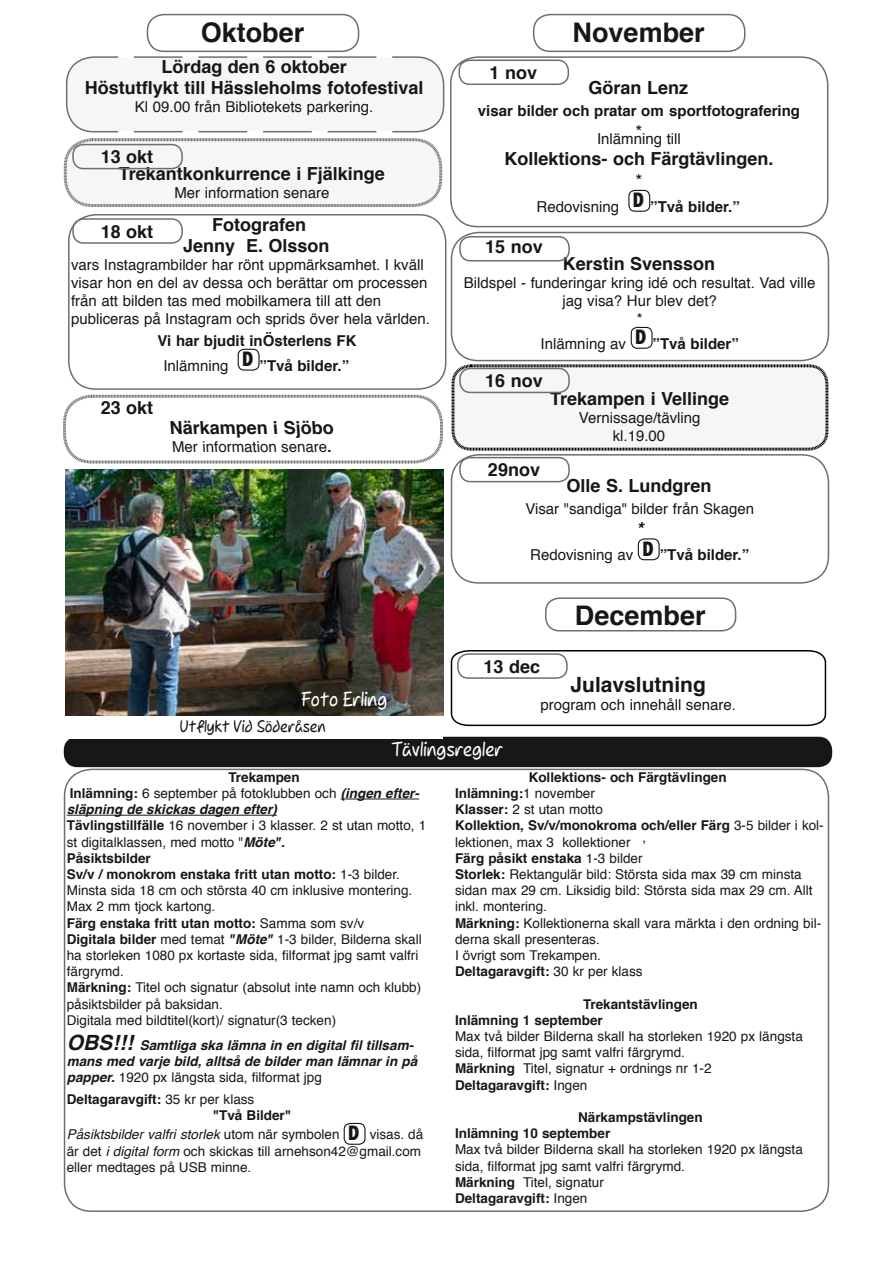
<style>
.page{position:relative;width:893px;height:1263px;background:#fff}
.page>*{position:absolute;margin:0;border:0;box-sizing:border-box;transform-origin:0 0}
.t1{font:700 27px "Helvetica";color:#181716}
.t2{font:700 21px "Helvetica";color:#181716}
.t3{font:700 18px/21.6px "Helvetica";color:#181716;text-align:center}
.t4{font:18px "Dupree";color:#fff}
.t5{font:18px "Helvetica";color:#181716}
.t6{font:italic 700 18px "Helvetica";color:#181716}
.t7{font:15px/18px "Helvetica";color:#181716;text-align:center}
.t8{font:700 15px/24.9px "Helvetica";color:#181716;text-align:center}
.t9{font:15px "Dupree";color:#181716}
.t10{font:13.5px/16.2px "Helvetica";color:#181716}
.t11{font:700 13.5px/16.2px "Helvetica";color:#181716}
.t12{font:italic 700 13.5px/16.2px "Helvetica";color:#181716}
.s1{font-weight:400}
.s2{font-weight:700}
.s3{font-weight:700;font-style:italic}
.s4{font-size:21px}
.s5{font-weight:400;font-style:normal}
.s6{font-style:italic}
.s7{font-family:"Abadi";font-weight:800;font-stretch:condensed;font-size:21px}
</style>
<div class="page">
<div style="left:533px;top:14px;width:212px;height:38px;border:2px solid #6e6e6e;border-radius:16px"></div>
<div style="left:631px;top:327px;width:22px;height:22px;border:1px solid #181716;border-radius:6px"></div>
<div style="left:451px;top:232px;width:378px;height:129px;border:2px solid #6e6e6e;border-radius:27px"></div>
<div style="left:459px;top:236px;width:111px;height:25px;border:2px solid #6e6e6e;border-radius:10px"></div>
<div style="left:64px;top:737px;width:768px;height:30px;background:#181716;border-radius:13px"></div>
<div style="left:638px;top:538px;width:22px;height:22px;border:1px solid #181716;border-radius:6px"></div>
<div style="left:451px;top:454px;width:378px;height:130px;border:2px solid #6e6e6e;border-radius:27px"></div>
<div style="left:459px;top:457px;width:111px;height:25px;border:2px solid #6e6e6e;border-radius:10px"></div>
<svg style="left:451px;top:364px;width:378px;height:87px"></svg>
<div style="left:545px;top:597px;width:191px;height:34px;border:2px solid #6e6e6e;border-radius:14px"></div>
<div style="left:628px;top:190px;width:22px;height:22px;border:1px solid #181716;border-radius:6px"></div>
<div style="left:450px;top:56px;width:378px;height:171px;border:2px solid #6e6e6e;border-radius:27px"></div>
<div style="left:458px;top:60px;width:111px;height:25px;border:2px solid #6e6e6e;border-radius:10px"></div>
<svg style="left:63px;top:394px;width:380px;height:70px"></svg>
<svg style="left:450px;top:650px;width:377px;height:77px"></svg>
<div style="left:457px;top:653px;width:111px;height:26px;border:2px solid #6e6e6e;border-radius:10px"></div>
<div style="left:460px;top:368px;width:109px;height:24px;background:#f6f6f6;border-radius:10px"></div>
<div style="left:459px;top:368px;width:111px;height:25px;border:2px solid #6e6e6e;border-radius:10px"></div>
<hr style="left:341px;top:799px;width:78px;height:1px;background:#181716">
<hr style="left:67px;top:815px;width:210px;height:1px;background:#181716">
<div style="left:344px;top:1123px;width:22px;height:22px;border:1px solid #181716;border-radius:6px"></div>
<div style="left:64px;top:769px;width:765px;height:443px;border:2px solid #6e6e6e;border-radius:27px"></div>
<div style="left:238px;top:349px;width:22px;height:22px;border:1px solid #181716;border-radius:6px"></div>
<div style="left:68px;top:214px;width:378px;height:176px;border:2px solid #6e6e6e;border-radius:27px"></div>
<div style="left:72px;top:218px;width:111px;height:26px;border:2px solid #6e6e6e;border-radius:10px"></div>
<div style="left:147px;top:14px;width:212px;height:38px;border:2px solid #6e6e6e;border-radius:16px"></div>
<img style="left:65px;top:470px;width:378px;height:245px">
<div style="left:64px;top:717px;width:379px;height:21px;background:#fff"></div>
<svg style="left:63px;top:56px;width:382px;height:151px"></svg>
<h1 class="t1" style="left:201px;top:10px;width:105px">Oktober</h1>
<h3 class="t3" style="left:85px;top:56px;width:340px">Lördag den 6 oktober<br>Höstutflykt till Hässleholms fotofestival</h3>
<p class="t7" style="left:135px;top:99px;width:240px">Kl 09.00 från Bibliotekets parkering.</p>
<h3 class="t3" style="left:101px;top:146px;width:54px">13 okt</h3>
<h3 class="t3" style="left:119px;top:163px;width:268px">Trekantkonkurrence i Fjälkinge</h3>
<p class="t7" style="left:174px;top:184px;width:157px">Mer information senare</p>
<h3 class="t3" style="left:183px;top:214px;width:148px">Fotografen<br>Jenny E. Olsson</h3>
<p class="t7" style="left:71px;top:256px;width:360px;text-align:left">vars Instagrambilder har rönt uppmärksamhet. I kväll visar hon en del av dessa och berättar om processen från att bilden tas med mobilkamera till att den publiceras på Instagram och sprids över hela världen.</p>
<p class="t8" style="left:158px;top:328px;width:200px">Vi har bjudit inÖsterlens FK<br><span class="s1">Inlämning</span> <sup>D</sup> ”Två bilder.”</p>
<h3 class="t3" style="left:101px;top:221px;width:54px">18 okt</h3>
<h3 class="t3" style="left:101px;top:397px;width:54px">23 okt</h3>
<h3 class="t3" style="left:170px;top:417px;width:168px">Närkampen i Sjöbo</h3>
<p class="t7" style="left:172px;top:438px;width:162px">Mer information senare<span class="s2">.</span></p>
<h3 class="t4" style="left:302px;top:688px;width:87px">Foto Erling</h3>
<p class="t9" style="left:181px;top:717px;width:147px">Utflykt Vid Söderåsen</p>
<h1 class="t1" style="left:573px;top:10px;width:134px">November</h1>
<h3 class="t3" style="left:489px;top:62px;width:49px">1 nov</h3>
<h3 class="t3" style="left:588px;top:78px;width:101px">Göran Lenz</h3>
<p class="t8" style="left:478px;top:99px;width:324px">visar bilder och pratar om sportfotografering</p>
<h3 class="t5" style="left:635px;top:117px;width:9px">*</h3>
<p class="t7" style="left:597px;top:130px;width:85px">Inlämning till</p>
<h3 class="t3" style="left:504px;top:148px;width:271px">Kollektions- och Färgtävlingen.</h3>
<h3 class="t5" style="left:635px;top:167px;width:9px">*</h3>
<p class="t8" style="left:537px;top:194px;width:205px"><span class="s1">Redovisning</span> <sup>D</sup> ”Två bilder.”</p>
<h3 class="t3" style="left:485px;top:236px;width:59px">15 nov</h3>
<h3 class="t3" style="left:563px;top:253px;width:154px">Kerstin Svensson</h3>
<p class="t7" style="left:464px;top:274px;width:353px">Bildspel - funderingar kring idé och resultat. Vad ville jag visa? Hur blev det?<br>*</p>
<p class="t7" style="left:541px;top:335px;width:200px">Inlämning av <sup>D</sup> <span class="s2">”Två bilder”</span></p>
<h3 class="t3" style="left:485px;top:370px;width:59px">16 nov</h3>
<h3 class="t3" style="left:488px;top:459px;width:54px">29nov</h3>
<h3 class="t3" style="left:550px;top:388px;width:181px">Trekampen i Vellinge</h3>
<p class="t7" style="left:579px;top:409px;width:123px">Vernissage/tävling kl.19.00</p>
<h3 class="t3" style="left:566px;top:475px;width:146px">Olle S. Lundgren</h3>
<p class="t7" style="left:525px;top:500px;width:230px">Visar "sandiga" bilder från Skagen</p>
<h3 class="t6" style="left:636px;top:514px;width:9px">*</h3>
<p class="t7" style="left:530px;top:546px;width:221px">Redovisning av <sup>D</sup> <span class="s2">”Två bilder.”</span></p>
<h3 class="t3" style="left:484px;top:656px;width:58px">13 dec</h3>
<h1 class="t1" style="left:575px;top:594px;width:132px">December</h1>
<h2 class="t2" style="left:571px;top:668px;width:137px">Julavslutning</h2>
<p class="t7" style="left:540px;top:697px;width:197px">program och innehåll senare.</p>
<h3 class="t4" style="left:392px;top:738px;width:113px">Tävlingsregler</h3>
<p class="t10" style="left:67px;top:769px;width:361px;text-indent:162px"><span class="s2">Trekampen<br>Inlämning:</span> 6 september på fotoklubben och <span class="s3">(ingen efter&shy;släpning de skickas dagen efter)<br></span><span class="s2">Tävlingstillfälle</span> 16 november i 3 klasser. 2 st utan motto, 1 st digitalklassen, med motto "<span class="s3">Möte".<br></span><span class="s2">Påsiktsbilder<br>Sv/v / monokrom enstaka fritt utan motto:</span> 1-3 bilder.<br>Minsta sida 18 cm och största 40 cm inklusive montering.<br>Max 2 mm tjock kartong.<br><span class="s2">Färg enstaka fritt utan motto:</span> Samma som sv/v<br><span class="s2">Digitala bilder</span> med temat <span class="s3">"Möte"</span> 1-3 bilder, Bilderna skall ha storleken 1080 px kortaste sida, filformat jpg samt valfri färgrymd.<br><span class="s2">Märkning:</span> Titel och signatur (absolut inte namn och klubb) påsiktsbilder på baksidan.<br>Digitala med bildtitel(kort)/ signatur(3 tecken)</p>
<p class="t12" style="left:67px;top:1037px;width:352px"><span class="s4">OBS!!!</span> Samtliga ska lämna in en digital fil tillsam&shy;mans med varje bild, alltså de bilder man lämnar in på papper. <span class="s5">1920 px längsta sida, filformat jpg</span></p>
<p class="t11" style="left:213px;top:1091px;width:80px;text-indent:-146px">Deltagaravgift: <span class="s1">35 kr per klass<br></span>"Två Bilder"</p>
<p class="t10" style="left:67px;top:1127px;width:358px"><span class="s6">Påsiktsbilder valfri storlek</span> utom när symbolen <span class="s7">D</span> visas. då är det <span class="s6">i digital form</span> och skickas till arnehson42@gmail.com eller medtages på USB minne.</p>
<p class="t11" style="left:455px;top:769px;width:370px;text-indent:74px">Kollektions- och Färgtävlingen<br>Inlämning:<span class="s1">1 november<br></span>Klasser: <span class="s1">2 st utan motto<br></span>Kollektion, Sv/v/monokroma och/eller Färg <span class="s1">3-5 bilder i kol&shy;lektionen, max 3 kollektioner<br></span>Färg påsikt enstaka <span class="s1">1-3 bilder</span></p>
<p class="t10" style="left:643px;top:829px;width:5px">,</p>
<p class="t10" style="left:455px;top:866px;width:368px"><span class="s2">Storlek:</span> Rektangulär bild: Största sida max 39 cm minsta sidan max 29 cm. Liksidig bild: Största sida max 29 cm. Allt inkl. montering.<br><span class="s2">Märkning:</span> Kollektionerna skall vara märkta i den ordning bil&shy;derna skall presenteras.<br>I övrigt som Trekampen.<br><span class="s2">Deltagaravgift:</span> 30 kr per klass</p>
<p class="t11" style="left:455px;top:996px;width:244px;text-indent:128px">Trekantstävlingen<br>Inlämning 1 september</p>
<p class="t10" style="left:455px;top:1028px;width:349px">Max två bilder Bilderna skall ha storleken 1920 px längsta sida, filformat jpg samt valfri färgrymd.<br><span class="s2">Märkning</span> Titel, signatur + ordnings nr 1-2<br><span class="s2">Deltagaravgift:</span> Ingen</p>
<p class="t11" style="left:455px;top:1109px;width:249px;text-indent:123px">Närkampstävlingen<br>Inlämning 10 september</p>
<p class="t10" style="left:455px;top:1142px;width:349px">Max två bilder Bilderna skall ha storleken 1920 px längsta sida, filformat jpg samt valfri färgrymd.<br><span class="s2">Märkning</span> Titel, signatur<br><span class="s2">Deltagaravgift:</span> Ingen</p>
</div>
